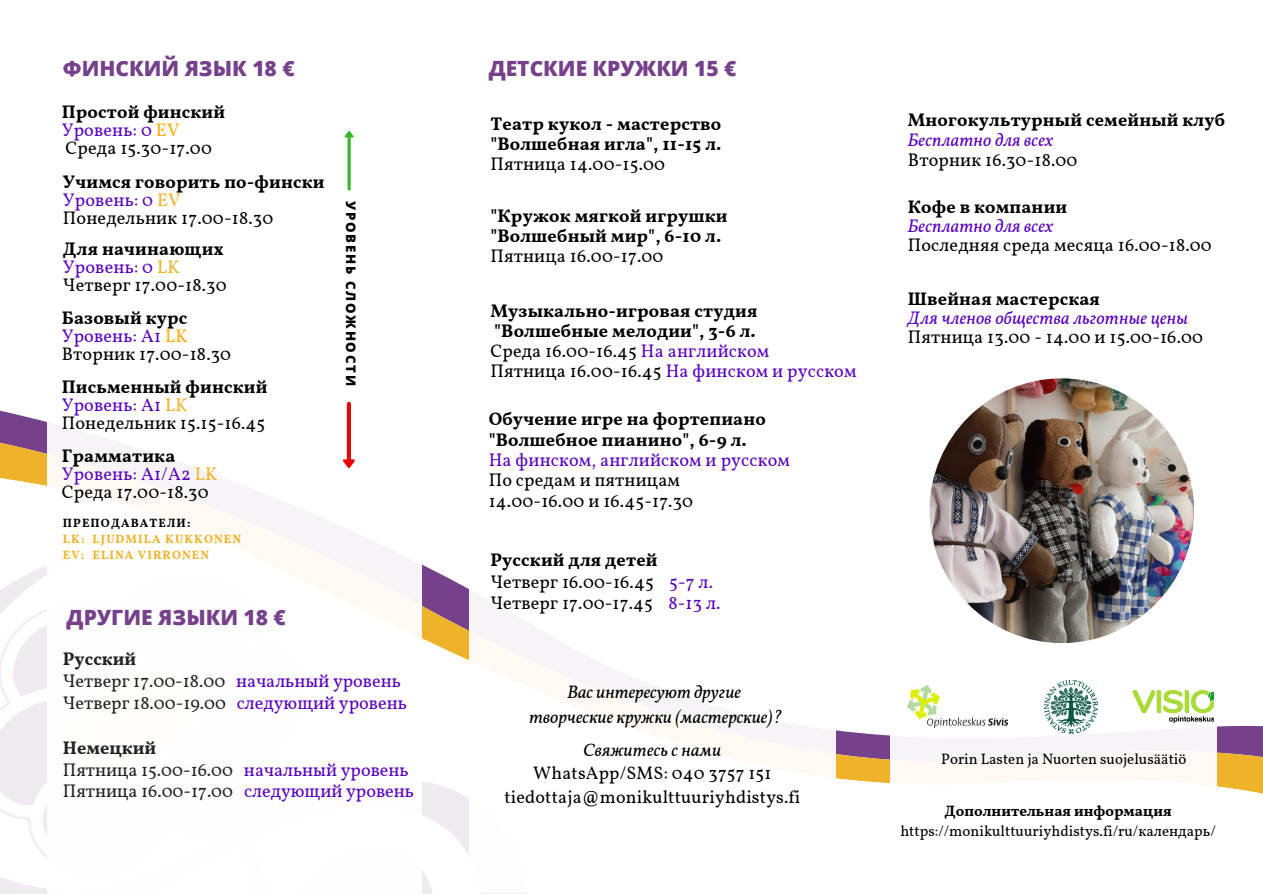
<style>
.page{position:relative;width:1263px;height:894px;background:#fff}
.page>*{position:absolute;margin:0;border:0;box-sizing:border-box;transform-origin:0 0}
.t1{font:800 21px "Open Sans";color:#76418b}
.t2{font:18.15px/18px "Vollkorn";letter-spacing:.01em;color:#000}
.t3{font:700 18.15px/20.2px "Vollkorn";letter-spacing:.01em;color:#000}
.t4{font:18.15px/21.8px "Vollkorn";color:#222}
.t5{font:italic 18.15px "Vollkorn";letter-spacing:.01em;color:#5901bd}
.t6{font:18.15px "Vollkorn";letter-spacing:.01em;color:#5901bd}
.t7{font:italic 18px/24.8px "Vollkorn";color:#000;text-align:center}
.t8{font:18px/23.5px "Vollkorn";letter-spacing:.01em;color:#000;text-align:center}
.t9{font:15px "Vollkorn";color:#000}
.t10{font:700 15px "Vollkorn";color:#000}
.t11{font:800 13.2px "Open Sans";letter-spacing:.13em;color:#000}
.t12{font:700 12px/15.8px "Vollkorn";letter-spacing:.09em;color:#eeb32b}
.t13{font:700 12px "Vollkorn";letter-spacing:.09em;color:#000}
.s1{font-weight:700}
.s2{color:#5901bd}
.s3{color:#ffac0e}
.s4{font-weight:400;color:#5901bd}
.s5{font-weight:400;color:#eeb32b}
.s6{font-weight:400}
.s7{color:#eeb32b}
</style>
<div class="page">
<svg style="left:0;top:410px;width:1263px;height:384px"></svg>
<img style="left:0;top:446px;width:470px;height:447px">
<div style="left:470px;top:100px;width:366px;height:792px;background:#fff"></div>
<div style="left:47px;top:100px;width:374px;height:793px;background:#fff"></div>
<div style="left:891px;top:89px;width:326px;height:803px;background:#fff"></div>
<svg style="left:343px;top:401px;width:12px;height:67px"></svg>
<svg style="left:345px;top:131px;width:9px;height:59px"></svg>
<img style="left:1133px;top:690px;width:81px;height:32px">
<img style="left:908px;top:685px;width:100px;height:41px">
<img style="left:929px;top:378px;width:265px;height:266px">
<img style="left:1045px;top:680px;width:53px;height:52px">
<p class="t1" style="left:63px;top:53px;width:233px">ФИНСКИЙ ЯЗЫК 18 €</p>
<p class="t1" style="left:489px;top:53px;width:249px">ДЕТСКИЕ КРУЖКИ 15 €</p>
<p class="t2" style="left:62px;top:105px;width:165px"><span class="s1">Простой финский<br></span><span class="s2">Уровень: 0</span> <span class="s3">EV<br></span>Среда 15.30-17.00</p>
<p class="t3" style="left:63px;top:174px;width:263px;line-height:18px">Учимся говорить по-фински<br><span class="s4">Уровень: 0</span> <span class="s5">EV<br></span><span class="s6">Понедельник 17.00-18.30</span></p>
<p class="t2" style="left:63px;top:241px;width:165px"><span class="s1">Для начинающих<br></span><span class="s2">Уровень: 0</span> <span class="s7">LK<br></span>Четверг 17.00-18.30</p>
<p class="t2" style="left:62px;top:310px;width:171px"><span class="s1">Базовый курс<br></span><span class="s2">Уровень: A1</span> <span class="s3">LK<br></span>Вторник 17.00-18.30</p>
<p class="t2" style="left:62px;top:379px;width:207px"><span class="s1">Письменный финский<br></span><span class="s2">Уровень: A1</span> <span class="s7">LK<br></span>Понедельник 15.15-16.45</p>
<p class="t2" style="left:62px;top:448px;width:157px"><span class="s1">Грамматика<br></span><span class="s2">Уровень: A1/A2</span> <span class="s7">LK<br></span>Среда 17.00-18.30</p>
<p class="t13" style="left:63px;top:515px;width:129px">ПРЕПОДAВАТЕЛИ:</p>
<p class="t12" style="left:63px;top:532px;width:180px">LK: LJUDMILA KUKKONEN<br>EV: ELINA VIRRONEN</p>
<p class="t1" style="left:67px;top:602px;width:221px">ДРУГИЕ ЯЗЫКИ 18 €</p>
<p class="t11" style="left:360px;top:201px;width:186px;rotate:90deg">УРОВЕНЬ СЛОЖНОСТИ</p>
<p class="t4" style="left:63px;top:649px;width:345px"><span class="s1">Русский<br></span>Четверг 17.00-18.00 <span class="s2">начальный уровень<br></span>Четверг 18.00-19.00 <span class="s2">следующий уровень</span></p>
<p class="t3" style="left:490px;top:115px;width:232px">Театр кукол - мастерство "Волшебная игла", 11-15 л.</p>
<p class="t2" style="left:490px;top:157px;width:176px">Пятница 14.00-15.00</p>
<p class="t3" style="left:490px;top:207px;width:239px">"Кружок мягкой игрушки "Волшебный мир", 6-10 л.</p>
<p class="t2" style="left:490px;top:248px;width:175px">Пятница 16.00-17.00</p>
<p class="t3" style="left:490px;top:302px;width:368px">Музыкально-игровая студия "Волшебные мелодии", 3-6 л.<br><span class="s6">Среда 16.00-16.45</span> <span class="s4">На английском<br></span><span class="s6">Пятница 16.00-16.45</span> <span class="s4">На финском и русском</span></p>
<p class="t3" style="left:489px;top:410px;width:279px">Обучение игре на фортепиано "Волшебное пианино", 6-9 л.</p>
<p class="t6" style="left:489px;top:448px;width:303px">На финском, английском и русском</p>
<p class="t2" style="left:489px;top:471px;width:206px;line-height:20.2px">По средам и пятницам<br>14.00-16.00 и 16.45-17.30</p>
<p class="t2" style="left:490px;top:550px;width:232px;line-height:21.3px"><span class="s1">Русский для детей<br></span>Четверг 16.00-16.45 <span class="s2">5-7 л.<br></span>Четверг 17.00-17.45 <span class="s2">8-13 л.</span></p>
<p class="t7" style="left:529px;top:681px;width:254px">Вас интересуют другие творческие кружки (мастерские)?</p>
<p class="t4" style="left:63px;top:738px;width:353px;line-height:21.3px"><span class="s1">Немецкий<br></span>Пятница 15.00-16.00 <span class="s2">начальный уровень<br></span>Пятница 16.00-17.00 <span class="s2">следующий уровень</span></p>
<p class="t7" style="left:583px;top:738px;width:140px">Свяжитесь с нами</p>
<p class="t8" style="left:504px;top:762px;width:297px">WhatsApp/SMS: 040 3757 151 tiedottaja@monikulttuuriyhdistys.fi</p>
<p class="t3" style="left:908px;top:111px;width:319px">Многокультурный семейный клуб</p>
<p class="t5" style="left:908px;top:129px;width:147px">Бесплатно для всех</p>
<p class="t2" style="left:908px;top:153px;width:171px">Вторник 16.30-18.00</p>
<p class="t3" style="left:908px;top:198px;width:161px">Кофе в компании</p>
<p class="t5" style="left:908px;top:215px;width:147px">Бесплатно для всех</p>
<p class="t2" style="left:908px;top:237px;width:305px">Последняя среда месяца 16.00-18.00</p>
<p class="t3" style="left:908px;top:290px;width:194px">Швейная мастерская</p>
<p class="t5" style="left:908px;top:306px;width:282px">Для членов общества льготные цены</p>
<p class="t2" style="left:908px;top:329px;width:297px">Пятница 13.00 - 14.00 и 15.00-16.00</p>
<p class="t9" style="left:941px;top:749px;width:247px">Porin Lasten ja Nuorten suojelusäätiö</p>
<p class="t10" style="left:944px;top:801px;width:229px">Дополнительная информация</p>
<p class="t9" style="left:900px;top:821px;width:317px">https://monikulttuuriyhdistys.fi/ru/календарь/</p>
</div>
